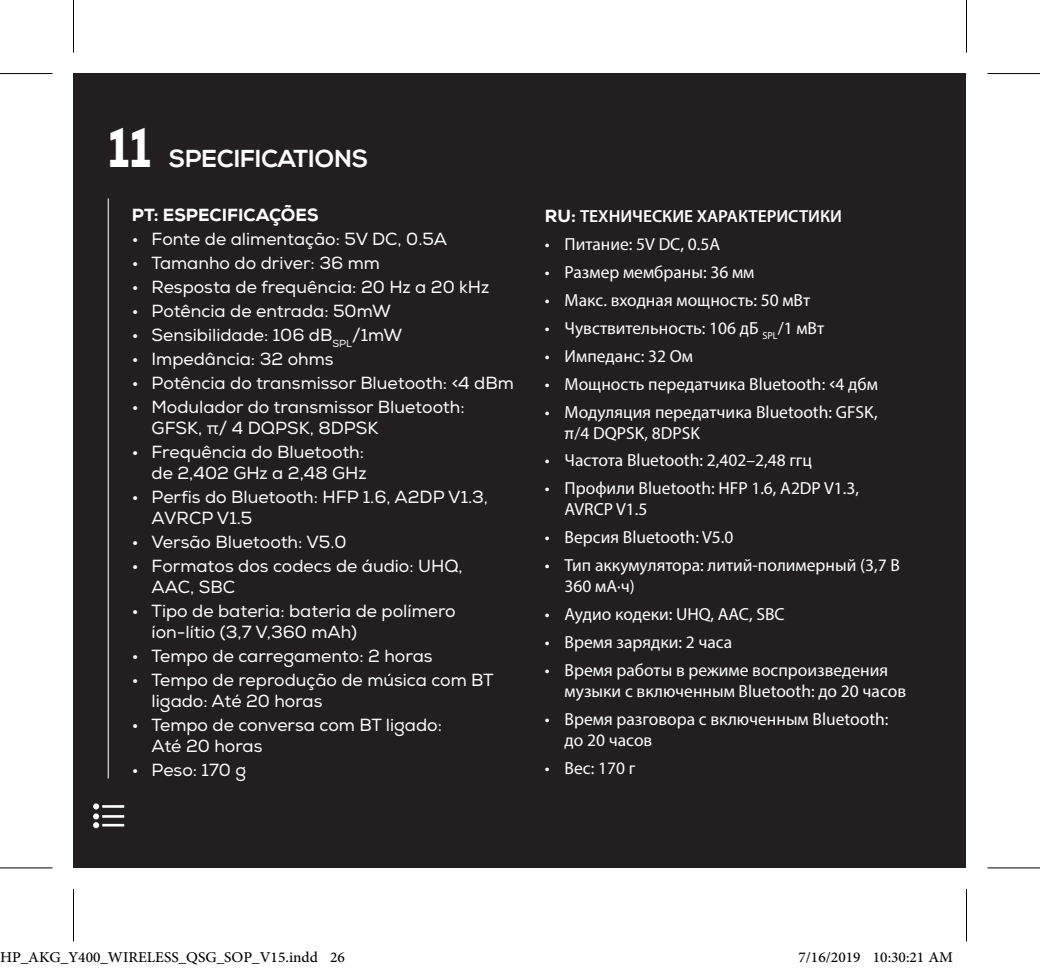
<style>
.page{position:relative;width:1040px;height:973px;background:#fff}
.page>*{position:absolute;margin:0;border:0;box-sizing:border-box;transform-origin:0 0}
.Title1{font:800 56px "Nexa";color:#fff;scale:.86 1}
.Title1-2{font:700 24.5px "Nexa";color:#fff}
.t1{font:21px "Adobe Arabic";color:#000}
.t2{font:17.5px/21px "Nexa";color:#fff}
.t3{font:17.5px/21px "Myriad Pro";color:#fff}
.Language{font:600 17.5px "Myriad Pro";color:#fff}
.Language-2{font:800 17.5px "Nexa";color:#fff}
.s1{font-family:"Nexa";font-weight:800}
.s2{font-family:"Nexa"}
</style>
<div class="page">
<div style="left:74px;top:74px;width:892px;height:793px;background:#231f20"></div>
<hr style="left:108px;top:198px;width:1px;height:580px;background:#fff">
<svg style="left:93px;top:803px;width:6px;height:25px"></svg>
<hr style="left:102px;top:804px;width:22px;height:3px;background:#fff">
<hr style="left:102px;top:814px;width:22px;height:3px;background:#fff">
<hr style="left:102px;top:823px;width:22px;height:3px;background:#fff">
<div style="left:0;top:71px;width:52px;height:5px;background:#f7f7f7"></div>
<div style="left:987px;top:71px;width:53px;height:5px;background:#f7f7f7"></div>
<svg style="left:0;top:868px;width:52px;height:1px"></svg>
<svg style="left:987px;top:868px;width:53px;height:1px"></svg>
<hr style="left:0;top:73px;width:52px;height:1px;background:#000">
<hr style="left:987px;top:73px;width:53px;height:1px;background:#000">
<hr style="left:0;top:867px;width:52px;height:1px;background:#000">
<hr style="left:987px;top:867px;width:53px;height:1px;background:#000">
<hr style="left:73px;top:0;width:1px;height:53px;background:#000">
<hr style="left:73px;top:888px;width:1px;height:53px;background:#000">
<hr style="left:966px;top:0;width:1px;height:53px;background:#000">
<hr style="left:966px;top:888px;width:1px;height:53px;background:#000">
<div style="left:86px;top:952px;width:7px;height:11px;border:1px solid #fff;border-radius:50%"></div>
<div style="left:87px;top:952px;width:5px;height:10px;border:1px solid #fff;border-radius:50%"></div>
<div style="left:93px;top:952px;width:8px;height:11px;border:1px solid #fff;border-radius:50%"></div>
<div style="left:94px;top:952px;width:5px;height:10px;border:1px solid #fff;border-radius:50%"></div>
<div style="left:232px;top:951px;width:11px;height:12px;border:1px solid #fff;border-radius:50%"></div>
<div style="left:233px;top:952px;width:9px;height:10px;border:1px solid #fff;border-radius:50%"></div>
<div style="left:838px;top:952px;width:8px;height:11px;border:1px solid #fff;border-radius:50%"></div>
<div style="left:840px;top:952px;width:4px;height:10px;border:1px solid #fff;border-radius:50%"></div>
<div style="left:880px;top:952px;width:8px;height:11px;border:1px solid #fff;border-radius:50%"></div>
<div style="left:881px;top:952px;width:5px;height:10px;border:1px solid #fff;border-radius:50%"></div>
<div style="left:898px;top:952px;width:8px;height:11px;border:1px solid #fff;border-radius:50%"></div>
<div style="left:900px;top:952px;width:5px;height:10px;border:1px solid #fff;border-radius:50%"></div>
<p class="Title1" style="left:108px;top:112px;width:52px">11</p>
<p class="Title1-2" style="left:169px;top:145px;width:201px">SPECIFICATIONS</p>
<p class="Language-2" style="left:132px;top:203px;width:188px">PT: ESPECIFICAÇÕES</p>
<p class="t2" style="left:132px;top:228px;width:317px">• Fonte de alimentação: 5V DC, 0.5A</p>
<p class="t2" style="left:132px;top:252px;width:250px">• Tamanho do driver: 36 mm</p>
<p class="t2" style="left:132px;top:276px;width:359px">• Resposta de frequência: 20 Hz a 20 kHz</p>
<p class="t2" style="left:132px;top:300px;width:261px">• Potência de entrada: 50mW</p>
<p class="t2" style="left:132px;top:324px;width:272px">• Sensibilidade: 106 dB<sub>SPL</sub>/1mW</p>
<p class="t2" style="left:132px;top:348px;width:203px">• Impedância: 32 ohms</p>
<p class="t2" style="left:132px;top:372px;width:383px">• Potência do transmissor Bluetooth: &lt;4 dBm</p>
<p class="t2" style="left:152px;top:396px;width:315px;text-indent:-20px">• Modulador do transmissor Bluetooth:<br>GFSK, π/ 4 DQPSK, 8DPSK</p>
<p class="t2" style="left:132px;top:441px;width:236px;text-align:right">• Frequência do Bluetooth: de 2,402 GHz a 2,48 GHz</p>
<p class="t2" style="left:152px;top:486px;width:338px;text-indent:-20px">• Perfis do Bluetooth: HFP 1.6, A2DP V1.3,<br>AVRCP V1.5</p>
<p class="t2" style="left:132px;top:531px;width:216px">• Versão Bluetooth: V5.0</p>
<p class="t2" style="left:152px;top:555px;width:312px;text-indent:-20px">• Formatos dos codecs de áudio: UHQ,<br>AAC, SBC</p>
<p class="t2" style="left:152px;top:600px;width:306px;text-indent:-20px">• Tipo de bateria: bateria de polímero íon-lítio (3,7 V,360 mAh)</p>
<p class="t2" style="left:132px;top:645px;width:302px">• Tempo de carregamento: 2 horas</p>
<p class="t2" style="left:152px;top:669px;width:344px;text-indent:-20px">• Tempo de reprodução de música com BT ligado: Até 20 horas</p>
<p class="t2" style="left:152px;top:714px;width:292px;text-indent:-20px">• Tempo de conversa com BT ligado:<br>Até 20 horas</p>
<p class="t2" style="left:132px;top:759px;width:116px">• Peso: 170 g</p>
<p class="Language" style="left:545px;top:205px;width:299px"><span class="s1">RU:</span> ТЕХНИЧЕСКИЕ ХАРАКТЕРИСТИКИ</p>
<p class="t3" style="left:545px;top:233px;width:177px">• Питание: 5V DC, 0.5A</p>
<p class="t3" style="left:545px;top:261px;width:211px">• Размер мембраны: 36 мм</p>
<p class="t3" style="left:545px;top:289px;width:267px">• Макс. входная мощность: 50 мВт</p>
<p class="t3" style="left:545px;top:317px;width:281px">• Чувствительность: 106 дБ <sub>SPL</sub>/1 мВт</p>
<p class="t3" style="left:545px;top:345px;width:150px">• Импеданс: 32 Ом</p>
<p class="t3" style="left:545px;top:373px;width:335px">• Мощность передатчика Bluetooth: <span class="s2">&lt;</span>4 дбм</p>
<p class="t3" style="left:565px;top:401px;width:315px;text-indent:-20px">• Модуляция передатчика Bluetooth: GFSK, π/4 DQPSK, 8DPSK</p>
<p class="t3" style="left:545px;top:449px;width:269px">• Частота Bluetooth: 2,402–2,48 ггц</p>
<p class="t3" style="left:565px;top:477px;width:296px;text-indent:-20px">• Профили Bluetooth: HFP 1.6, A2DP V1.3,<br>AVRCP V1.5</p>
<p class="t3" style="left:545px;top:526px;width:190px">• Версия Bluetooth: V5.0</p>
<p class="t3" style="left:565px;top:554px;width:337px;text-indent:-20px">• Тип аккумулятора: литий-полимерный (3,7 В<br>360 мА·ч)</p>
<p class="t3" style="left:545px;top:603px;width:241px">• Аудио кодеки: UHQ, AAC, SBC</p>
<p class="t3" style="left:545px;top:631px;width:189px">• Время зарядки: 2 часа</p>
<p class="t3" style="left:565px;top:659px;width:343px;text-indent:-20px">• Время работы в режиме воспроизведения музыки с включенным Bluetooth: до 20 часов</p>
<p class="t3" style="left:565px;top:708px;width:325px;text-indent:-20px">• Время разговора с включенным Bluetooth: до 20 часов</p>
<p class="t3" style="left:545px;top:757px;width:92px">• Вес: 170 г</p>
<p class="t1" style="left:0;top:942px;width:347px">HP_AKG_Y400_WIRELESS_QSG_SOP_V15.indd 26</p>
<p class="t1" style="left:798px;top:942px;width:156px">7/16/2019 10:30:21 AM</p>
</div>
